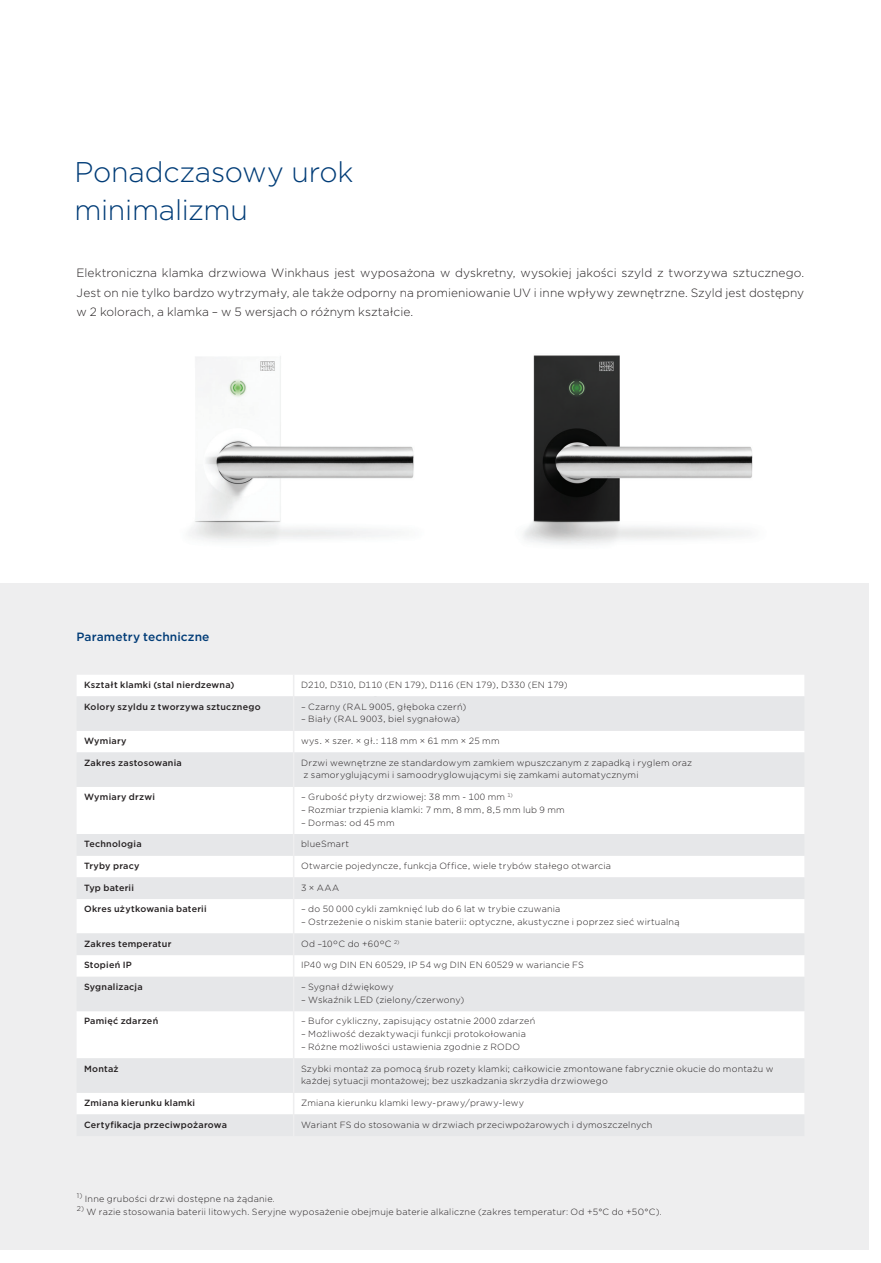
<style>
.page{position:relative;width:881px;height:1263px;background:#fff}
.page>*{position:absolute;margin:0;border:0;box-sizing:border-box;transform-origin:0 0}
.t1{font:300 28.5px/38.2px "Gotham";letter-spacing:-.01em;color:#013c77}
.t2{font:300 12px/19.2px "Gotham";letter-spacing:.005em;color:#231f20;text-align:justify}
.t3{font:500 12px "Gotham";letter-spacing:.01em;color:#013c77}
.t4{font:300 9px/12.8px "Gotham";letter-spacing:.025em;color:#231f20}
.t5{font:500 9px "Gotham";letter-spacing:.025em;color:#231f20}
</style>
<div class="page">
<div style="left:0;top:584px;width:867px;height:666px;background:#eeeeef"></div>
<img style="left:189px;top:356px;width:225px;height:186px">
<img style="left:523px;top:355px;width:230px;height:190px">
<div style="left:77px;top:675px;width:727px;height:21px;background:#fff"></div>
<svg style="left:77px;top:731px;width:727px;height:383px;fill:#fff"></svg>
<svg style="left:293px;top:675px;width:1px;height:21px"></svg>
<svg style="left:293px;top:731px;width:1px;height:21px"></svg>
<hr style="left:293px;top:752px;width:1px;height:35px;background:#eeeeef">
<hr style="left:293px;top:787px;width:1px;height:47px;background:#eeeeef">
<svg style="left:293px;top:834px;width:1px;height:65px"></svg>
<hr style="left:293px;top:899px;width:1px;height:34px;background:#eeeeef">
<svg style="left:293px;top:933px;width:1px;height:44px"></svg>
<hr style="left:293px;top:977px;width:1px;height:34px;background:#eeeeef">
<hr style="left:293px;top:1011px;width:1px;height:47px;background:#eeeeef">
<hr style="left:293px;top:1058px;width:1px;height:35px;background:#eeeeef">
<svg style="left:293px;top:1093px;width:1px;height:21px"></svg>
<h1 class="t1" style="left:74px;top:152px;width:280px">Ponadczasowy urok minimalizmu</h1>
<p class="t2" style="left:77px;top:263px;width:729px">Elektroniczna klamka drzwiowa Winkhaus jest wyposażona w dyskretny, wysokiej jakości szyld z tworzywa sztucznego.<br>Jest on nie tylko bardzo wytrzymały, ale także odporny na promieniowanie UV i inne wpływy zewnętrzne. Szyld jest dostępny w 2 kolorach, a klamka – w 5 wersjach o różnym kształcie.</p>
<h2 class="t3" style="left:77px;top:629px;width:134px">Parametry techniczne</h2>
<p class="t5" style="left:84px;top:679px;width:152px">Kształt klamki (stal nierdzewna)</p>
<p class="t4" style="left:301px;top:678px;width:268px">D210, D310, D110 (EN 179), D116 (EN 179), D330 (EN 179)</p>
<p class="t5" style="left:84px;top:700px;width:178px">Kolory szyldu z tworzywa sztucznego</p>
<p class="t4" style="left:301px;top:700px;width:167px">– Czarny (RAL 9005, głęboka czerń)</p>
<p class="t4" style="left:301px;top:712px;width:160px">– Biały (RAL 9003, biel sygnałowa)</p>
<p class="t5" style="left:84px;top:735px;width:44px">Wymiary</p>
<p class="t4" style="left:301px;top:734px;width:200px">wys. × szer. × gł.: 118 mm × 61 mm × 25 mm</p>
<p class="t5" style="left:84px;top:756px;width:99px">Zakres zastosowania</p>
<p class="t4" style="left:301px;top:756px;width:392px">Drzwi wewnętrzne ze standardowym zamkiem wpuszczanym z zapadką i ryglem oraz z samoryglującymi i samoodryglowującymi się zamkami automatycznymi</p>
<p class="t5" style="left:84px;top:791px;width:72px">Wymiary drzwi</p>
<p class="t4" style="left:301px;top:790px;width:213px">– Grubość płyty drzwiowej: 38 mm - 100 mm <sup>1)</sup></p>
<p class="t4" style="left:301px;top:803px;width:265px">– Rozmiar trzpienia klamki: 7 mm, 8 mm, 8,5 mm lub 9 mm</p>
<p class="t4" style="left:301px;top:816px;width:95px">– Dormas: od 45 mm</p>
<p class="t5" style="left:84px;top:838px;width:59px">Technologia</p>
<p class="t4" style="left:301px;top:837px;width:49px">blueSmart</p>
<p class="t5" style="left:84px;top:860px;width:57px">Tryby pracy</p>
<p class="t4" style="left:301px;top:859px;width:311px">Otwarcie pojedyncze, funkcja Office, wiele trybów stałego otwarcia</p>
<p class="t5" style="left:84px;top:881px;width:51px">Typ baterii</p>
<p class="t4" style="left:301px;top:881px;width:40px">3 × AAA</p>
<p class="t5" style="left:84px;top:903px;width:124px">Okres użytkowania baterii</p>
<p class="t4" style="left:301px;top:902px;width:261px">– do 50 000 cykli zamknięć lub do 6 lat w trybie czuwania</p>
<p class="t4" style="left:301px;top:915px;width:380px">– Ostrzeżenie o niskim stanie baterii: optyczne, akustyczne i poprzez sieć wirtualną</p>
<p class="t5" style="left:84px;top:937px;width:89px">Zakres temperatur</p>
<p class="t4" style="left:301px;top:937px;width:100px">Od –10°C do +60°C <sup>2)</sup></p>
<p class="t5" style="left:84px;top:959px;width:49px">Stopień IP</p>
<p class="t4" style="left:301px;top:958px;width:284px">IP40 wg DIN EN 60529, IP 54 wg DIN EN 60529 w wariancie FS</p>
<p class="t5" style="left:84px;top:981px;width:60px">Sygnalizacja</p>
<p class="t4" style="left:301px;top:980px;width:94px">– Sygnał dźwiękowy</p>
<p class="t4" style="left:301px;top:993px;width:165px">– Wskaźnik LED (zielony/czerwony)</p>
<p class="t5" style="left:84px;top:1015px;width:76px">Pamięć zdarzeń</p>
<p class="t4" style="left:301px;top:1014px;width:235px">– Bufor cykliczny, zapisujący ostatnie 2000 zdarzeń</p>
<p class="t4" style="left:301px;top:1027px;width:226px">– Możliwość dezaktywacji funkcji protokołowania</p>
<p class="t4" style="left:301px;top:1040px;width:220px">– Różne możliwości ustawienia zgodnie z RODO</p>
<p class="t5" style="left:84px;top:1062px;width:36px">Montaż</p>
<p class="t4" style="left:301px;top:1062px;width:474px">Szybki montaż za pomocą śrub rozety klamki; całkowicie zmontowane fabrycznie okucie do montażu w każdej sytuacji montażowej; bez uszkadzania skrzydła drzwiowego</p>
<p class="t5" style="left:84px;top:1097px;width:113px">Zmiana kierunku klamki</p>
<p class="t4" style="left:301px;top:1096px;width:224px">Zmiana kierunku klamki lewy-prawy/prawy-lewy</p>
<p class="t5" style="left:84px;top:1118px;width:144px">Certyfikacja przeciwpożarowa</p>
<p class="t4" style="left:301px;top:1118px;width:352px">Wariant FS do stosowania w drzwiach przeciwpożarowych i dymoszczelnych</p>
<p class="t4" style="left:77px;top:1192px;width:199px"><sup>1)</sup> Inne grubości drzwi dostępne na żądanie.</p>
<p class="t4" style="left:77px;top:1205px;width:586px"><sup>2)</sup> W razie stosowania baterii litowych. Seryjne wyposażenie obejmuje baterie alkaliczne (zakres temperatur: Od +5°C do +50°C).</p>
</div>
